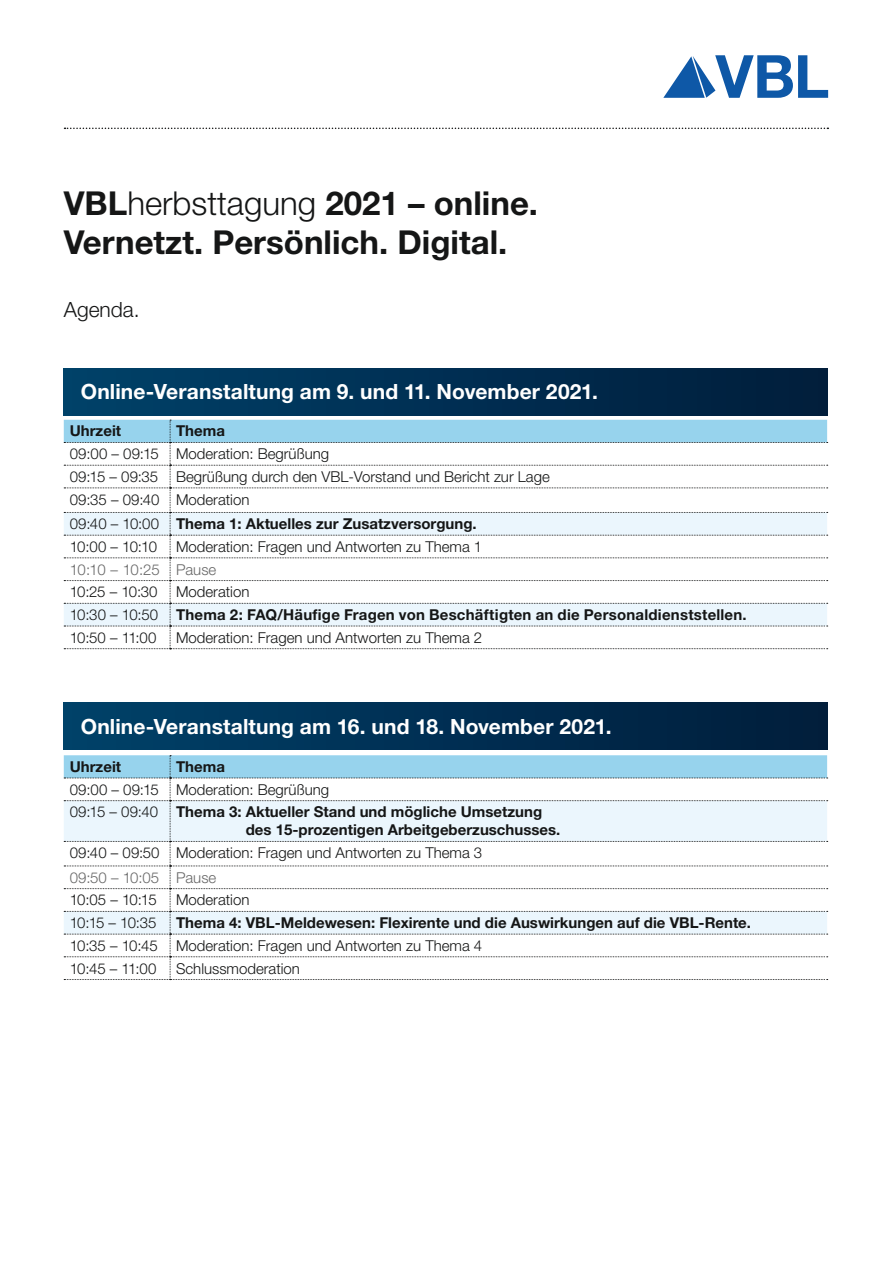
<style>
.page{position:relative;width:893px;height:1263px;background:#fff}
.page>*{position:absolute;margin:0;border:0;box-sizing:border-box;transform-origin:0 0}
.Betreff{font:700 33px "Helvetica Neue LT Pro";color:#151616}
.Fließtext{font:700 21px "Helvetica Neue LT Pro";letter-spacing:.005em;color:#fff}
.Betreff-2{font:300 21px "Helvetica Neue LT Pro";color:#151616}
.Fließtext-2{font:300 15px "Helvetica Neue LT Pro";color:#151616}
.t1{font:700 15px/18px "Helvetica Neue LT Pro";color:#151616}
.Fließtext-3{font:300 15px "Helvetica Neue LT Pro";color:#686868}
.s1{font-weight:300}
</style>
<div class="page">
<div style="left:64px;top:703px;width:763px;height:46px;background:linear-gradient(to right,#004169,#001d3b)"></div>
<div style="left:64px;top:368px;width:763px;height:47px;background:linear-gradient(to right,#004169,#001d3b)"></div>
<svg style="left:64px;top:420px;width:764px;height:229px"></svg>
<svg style="left:64px;top:755px;width:764px;height:225px"></svg>
<svg style="left:65px;top:128px;width:763px;height:1px"></svg>
<svg style="left:663px;top:55px;width:165px;height:43px"></svg>
<p class="Betreff" style="left:64px;top:182px;width:476px">VBL<span class="s1">herbsttagung</span> 2021 – online.</p>
<p class="Betreff" style="left:64px;top:221px;width:445px">Vernetzt. Persönlich. Digital.</p>
<p class="Betreff-2" style="left:64px;top:297px;width:77px">Agenda.</p>
<p class="Fließtext" style="left:81px;top:378px;width:519px">Online-Veranstaltung am 9. und 11. November 2021.</p>
<p class="t1" style="left:70px;top:422px;width:53px">Uhrzeit</p>
<p class="t1" style="left:176px;top:422px;width:50px">Thema</p>
<p class="Fließtext-2" style="left:70px;top:445px;width:91px">09:00 – 09:15</p>
<p class="Fließtext-2" style="left:176px;top:445px;width:155px">Moderation: Begrüßung</p>
<p class="Fließtext-2" style="left:70px;top:467px;width:90px">09:15 – 09:35</p>
<p class="Fließtext-2" style="left:176px;top:467px;width:375px">Begrüßung durch den VBL-Vorstand und Bericht zur Lage</p>
<p class="Fließtext-2" style="left:70px;top:490px;width:91px">09:35 – 09:40</p>
<p class="Fließtext-2" style="left:176px;top:490px;width:75px">Moderation</p>
<p class="Fließtext-2" style="left:70px;top:515px;width:91px">09:40 – 10:00</p>
<p class="t1" style="left:176px;top:514px;width:302px">Thema 1: Aktuelles zur Zusatzversorgung.</p>
<p class="Fließtext-2" style="left:70px;top:537px;width:89px">10:00 – 10:10</p>
<p class="Fließtext-2" style="left:176px;top:537px;width:308px">Moderation: Fragen und Antworten zu Thema 1</p>
<p class="Fließtext-3" style="left:70px;top:560px;width:91px">10:10 – 10:25</p>
<p class="Fließtext-3" style="left:176px;top:560px;width:42px">Pause</p>
<p class="Fließtext-2" style="left:70px;top:583px;width:89px">10:25 – 10:30</p>
<p class="Fließtext-2" style="left:176px;top:583px;width:75px">Moderation</p>
<p class="Fließtext-2" style="left:70px;top:605px;width:90px">10:30 – 10:50</p>
<p class="t1" style="left:176px;top:605px;width:572px">Thema 2: FAQ/Häufige Fragen von Beschäftigten an die Personaldienststellen.</p>
<p class="Fließtext-2" style="left:70px;top:628px;width:88px">10:50 – 11:00</p>
<p class="Fließtext-2" style="left:176px;top:628px;width:308px">Moderation: Fragen und Antworten zu Thema 2</p>
<p class="Fließtext" style="left:81px;top:713px;width:532px">Online-Veranstaltung am 16. und 18. November 2021.</p>
<p class="t1" style="left:70px;top:757px;width:53px">Uhrzeit</p>
<p class="t1" style="left:176px;top:757px;width:50px">Thema</p>
<p class="Fließtext-2" style="left:70px;top:780px;width:90px">09:00 – 09:15</p>
<p class="Fließtext-2" style="left:176px;top:780px;width:155px">Moderation: Begrüßung</p>
<p class="Fließtext-2" style="left:70px;top:803px;width:90px">09:15 – 09:40</p>
<p class="t1" style="left:246px;top:803px;width:316px;text-indent:-70px">Thema 3: Aktueller Stand und mögliche Umsetzung des 15-prozentigen Arbeitgeberzuschusses.</p>
<p class="Fließtext-2" style="left:70px;top:844px;width:91px">09:40 – 09:50</p>
<p class="Fließtext-2" style="left:176px;top:844px;width:308px">Moderation: Fragen und Antworten zu Thema 3</p>
<p class="Fließtext-3" style="left:70px;top:868px;width:91px">09:50 – 10:05</p>
<p class="Fließtext-3" style="left:176px;top:868px;width:42px">Pause</p>
<p class="Fließtext-2" style="left:70px;top:891px;width:88px">10:05 – 10:15</p>
<p class="Fließtext-2" style="left:176px;top:891px;width:75px">Moderation</p>
<p class="Fließtext-2" style="left:70px;top:913px;width:88px">10:15 – 10:35</p>
<p class="t1" style="left:176px;top:913px;width:576px">Thema 4: VBL-Meldewesen: Flexirente und die Auswirkungen auf die VBL-Rente.</p>
<p class="Fließtext-2" style="left:70px;top:936px;width:89px">10:35 – 10:45</p>
<p class="Fließtext-2" style="left:176px;top:936px;width:308px">Moderation: Fragen und Antworten zu Thema 4</p>
<p class="Fließtext-2" style="left:70px;top:959px;width:88px">10:45 – 11:00</p>
<p class="Fließtext-2" style="left:176px;top:959px;width:125px">Schlussmoderation</p>
</div>
